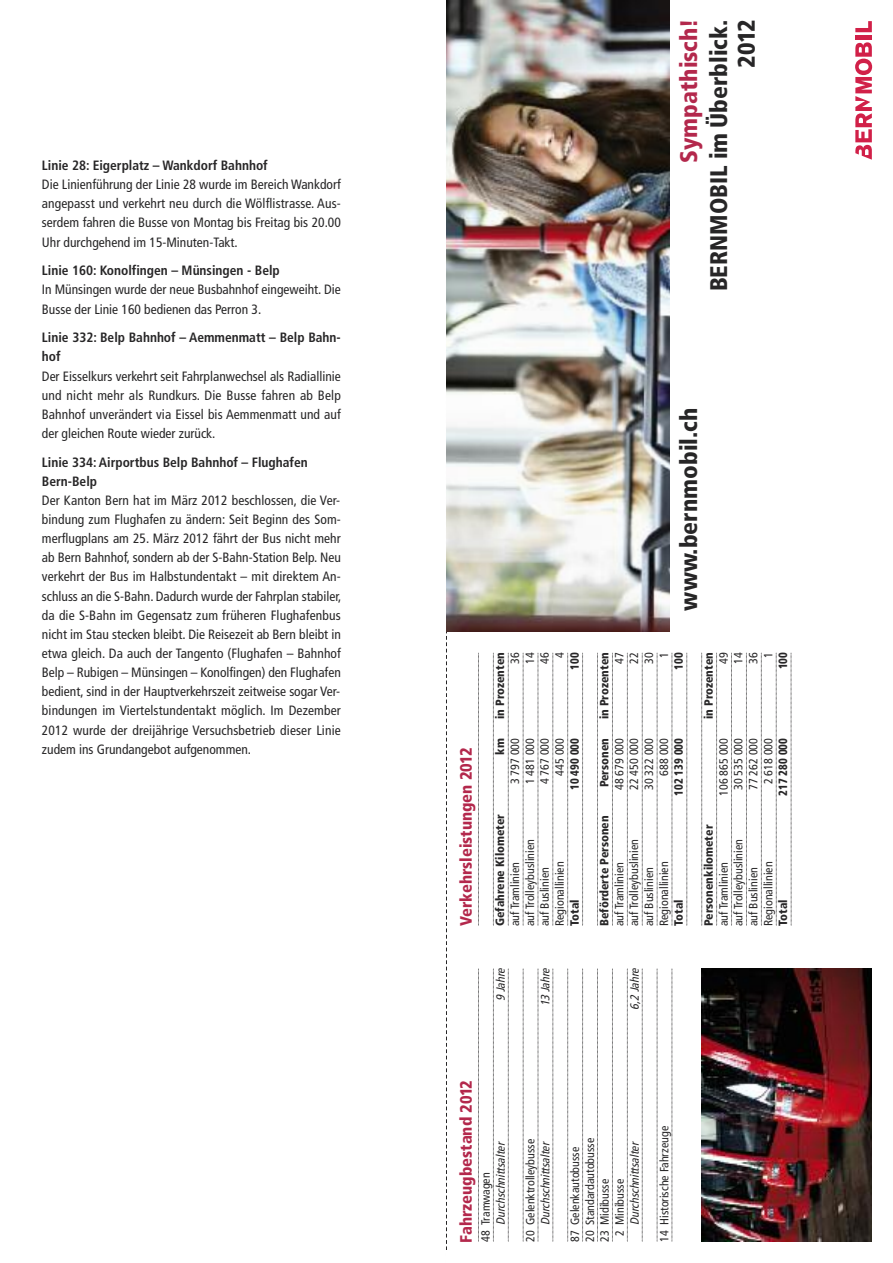
<style>
.page{position:relative;width:893px;height:1263px;background:#fff}
.page>*{position:absolute;margin:0;border:0;box-sizing:border-box;transform-origin:0 0}
.t1{font:900 condensed 24px/27.6px "Frutiger";color:#272627;text-align:right}
.t2{font:900 condensed 24px "Frutiger";color:#b3284c}
.t3{font:900 condensed 16.5px "Frutiger";color:#b3284c}
.t4{font:condensed 13.5px/19.2px "Frutiger";color:#272627;text-align:justify}
.t5{font:700 condensed 13.5px/19.2px "Frutiger";color:#272627}
.t6{font:condensed 12px/14.9px "Frutiger";color:#272627}
.t7{font:900 condensed 12px "Frutiger";color:#272627}
.t8{font:italic condensed 12px "Frutiger";color:#272627}
.t9{font:900 condensed 12px "Frutiger";color:#272627;scale:.92 1}
.s1{color:#fff}
</style>
<div class="page">
<svg style="left:446px;top:631px;width:1px;height:619px"></svg>
<svg style="left:478px;top:968px;width:1px;height:274px"></svg>
<svg style="left:493px;top:968px;width:1px;height:274px"></svg>
<svg style="left:508px;top:968px;width:1px;height:274px"></svg>
<svg style="left:523px;top:968px;width:1px;height:274px"></svg>
<svg style="left:538px;top:968px;width:1px;height:274px"></svg>
<svg style="left:553px;top:968px;width:1px;height:274px"></svg>
<svg style="left:567px;top:968px;width:1px;height:274px"></svg>
<svg style="left:582px;top:968px;width:1px;height:274px"></svg>
<svg style="left:597px;top:968px;width:1px;height:274px"></svg>
<svg style="left:612px;top:968px;width:1px;height:274px"></svg>
<svg style="left:627px;top:968px;width:1px;height:274px"></svg>
<svg style="left:642px;top:968px;width:1px;height:274px"></svg>
<svg style="left:657px;top:968px;width:1px;height:274px"></svg>
<svg style="left:672px;top:968px;width:1px;height:274px"></svg>
<svg style="left:508px;top:653px;width:1px;height:273px"></svg>
<svg style="left:493px;top:653px;width:1px;height:273px"></svg>
<svg style="left:523px;top:653px;width:1px;height:273px"></svg>
<svg style="left:538px;top:653px;width:1px;height:273px"></svg>
<svg style="left:552px;top:653px;width:1px;height:273px"></svg>
<svg style="left:567px;top:653px;width:1px;height:273px"></svg>
<svg style="left:582px;top:653px;width:1px;height:273px"></svg>
<svg style="left:612px;top:653px;width:1px;height:273px"></svg>
<svg style="left:597px;top:653px;width:1px;height:273px"></svg>
<svg style="left:627px;top:653px;width:1px;height:273px"></svg>
<svg style="left:642px;top:653px;width:1px;height:273px"></svg>
<svg style="left:657px;top:653px;width:1px;height:273px"></svg>
<svg style="left:672px;top:653px;width:1px;height:273px"></svg>
<svg style="left:686px;top:653px;width:1px;height:273px"></svg>
<svg style="left:716px;top:653px;width:1px;height:273px"></svg>
<svg style="left:701px;top:653px;width:1px;height:273px"></svg>
<svg style="left:731px;top:653px;width:1px;height:273px"></svg>
<svg style="left:746px;top:653px;width:1px;height:273px"></svg>
<svg style="left:761px;top:653px;width:1px;height:273px"></svg>
<svg style="left:776px;top:653px;width:1px;height:273px"></svg>
<svg style="left:791px;top:653px;width:1px;height:273px"></svg>
<svg style="left:478px;top:653px;width:1px;height:273px"></svg>
<hr style="left:855px;top:36px;width:17px;height:4px;background:#d12048">
<svg style="left:855px;top:21px;width:17px;height:11px"></svg>
<svg style="left:855px;top:42px;width:17px;height:118px"></svg>
<img style="left:702px;top:968px;width:170px;height:274px">
<img style="left:446px;top:0;width:224px;height:631px">
<p class="t5" style="left:42px;top:157px;width:227px">Linie 28: Eigerplatz – Wankdorf Bahnhof</p>
<p class="t4" style="left:42px;top:176px;width:300px">Die Linienführung der Linie 28 wurde im Bereich Wankdorf angepasst und verkehrt neu durch die Wölflistrasse. Aus&shy;serdem fahren die Busse von Montag bis Freitag bis 20.00<br>Uhr durchgehend im 15-Minuten-Takt.</p>
<p class="t5" style="left:42px;top:262px;width:239px">Linie 160: Konolfingen – Münsingen - Belp</p>
<p class="t4" style="left:42px;top:281px;width:300px">In Münsingen wurde der neue Busbahnhof eingeweiht. Die<br>Busse der Linie 160 bedienen das Perron 3.</p>
<p class="t5" style="left:42px;top:329px;width:300px">Linie 332: Belp Bahnhof – Aemmenmatt – Belp Bahn&shy;hof</p>
<p class="t4" style="left:42px;top:367px;width:300px">Der Eisselkurs verkehrt seit Fahrplanwechsel als Radiallinie und nicht mehr als Rundkurs. Die Busse fahren ab Belp Bahnhof unverändert via Eissel bis Aemmenmatt und auf der gleichen Route wieder zurück.</p>
<p class="t5" style="left:42px;top:453px;width:267px">Linie 334: Airportbus Belp Bahnhof – Flughafen<br>Bern-Belp</p>
<p class="t4" style="left:42px;top:492px;width:301px">Der Kanton Bern hat im März 2012 beschlossen, die Ver&shy;bindung zum Flughafen zu ändern: Seit Beginn des Som&shy;merflugplans am 25. März 2012 fährt der Bus nicht mehr ab Bern Bahnhof, sondern ab der S-Bahn-Station Belp. Neu verkehrt der Bus im Halbstundentakt – mit direktem An&shy;schluss an die S-Bahn. Dadurch wurde der Fahrplan stabiler, da die S-Bahn im Gegensatz zum früheren Flughafenbus nicht im Stau stecken bleibt. Die Reisezeit ab Bern bleibt in etwa gleich. Da auch der Tangento (Flughafen – Bahnhof Belp – Rubigen – Münsingen – Konolfingen) den Flughafen bedient, sind in der Hauptverkehrszeit zeitweise sogar Ver&shy;bindungen im Viertelstundentakt möglich. Im Dezember 2012 wurde der dreijährige Versuchsbetrieb dieser Linie zudem ins Grundangebot aufgenommen.</p>
<h1 class="t2" style="left:679px;top:163px;width:146px;rotate:-90deg">Sympathisch!</h1>
<h1 class="t1" style="left:707px;top:291px;width:273px;rotate:-90deg">BERNMOBIL im Überblick.<br>2012</h1>
<p class="t3" style="left:460px;top:926px;width:180px;rotate:-90deg">Verkehrsleistungen 2012</p>
<p class="t6" style="left:523px;top:664px;width:13px;rotate:-90deg">14</p>
<p class="t6" style="left:553px;top:658px;width:7px;rotate:-90deg">4</p>
<p class="t9" style="left:570px;top:670px;width:21px;rotate:-90deg">100</p>
<p class="t6" style="left:508px;top:664px;width:13px;rotate:-90deg">36</p>
<p class="t6" style="left:538px;top:664px;width:13px;rotate:-90deg">46</p>
<p class="t7" style="left:495px;top:719px;width:69px;rotate:-90deg">in Prozenten</p>
<p class="t9" style="left:570px;top:790px;width:58px;rotate:-90deg">10 490 000</p>
<p class="t6" style="left:508px;top:784px;width:48px;rotate:-90deg">3 797 000</p>
<p class="t6" style="left:523px;top:784px;width:48px;rotate:-90deg">1 481 000</p>
<p class="t6" style="left:538px;top:784px;width:48px;rotate:-90deg">4 767 000</p>
<p class="t6" style="left:553px;top:776px;width:39px;rotate:-90deg">445 000</p>
<p class="t7" style="left:495px;top:755px;width:18px;rotate:-90deg">km</p>
<p class="t7" style="left:495px;top:926px;width:114px;rotate:-90deg">Gefahrene Kilometer</p>
<p class="t6" style="left:523px;top:926px;width:89px;rotate:-90deg">auf Trolleybuslinien</p>
<p class="t6" style="left:553px;top:926px;width:66px;rotate:-90deg">Regionallinien</p>
<p class="t6" style="left:508px;top:926px;width:65px;rotate:-90deg">auf Tramlinien</p>
<p class="t6" style="left:538px;top:926px;width:60px;rotate:-90deg">auf Buslinien</p>
<p class="t7" style="left:570px;top:926px;width:28px;rotate:-90deg">Total</p>
<p class="t8" style="left:496px;top:1001px;width:36px;rotate:-90deg">9 Jahre</p>
<p class="t8" style="left:540px;top:1006px;width:42px;rotate:-90deg">13 Jahre</p>
<h1 class="t1" style="left:677px;top:610px;width:204px;rotate:-90deg">www.bernmobil.ch</h1>
<p class="t9" style="left:674px;top:669px;width:20px;rotate:-90deg">100</p>
<p class="t6" style="left:643px;top:664px;width:13px;rotate:-90deg">30</p>
<p class="t7" style="left:599px;top:719px;width:69px;rotate:-90deg">in Prozenten</p>
<p class="t6" style="left:613px;top:664px;width:13px;rotate:-90deg">47</p>
<p class="t6" style="left:628px;top:664px;width:13px;rotate:-90deg">22</p>
<p class="t6" style="left:657px;top:658px;width:7px;rotate:-90deg">1</p>
<p class="t9" style="left:674px;top:796px;width:64px;rotate:-90deg">102 139 000</p>
<p class="t6" style="left:613px;top:790px;width:53px;rotate:-90deg">48 679 000</p>
<p class="t6" style="left:628px;top:790px;width:53px;rotate:-90deg">22 450 000</p>
<p class="t6" style="left:643px;top:790px;width:53px;rotate:-90deg">30 322 000</p>
<p class="t6" style="left:657px;top:776px;width:39px;rotate:-90deg">688 000</p>
<p class="t7" style="left:599px;top:787px;width:51px;rotate:-90deg">Personen</p>
<p class="t7" style="left:599px;top:926px;width:112px;rotate:-90deg">Beförderte Personen</p>
<p class="t6" style="left:628px;top:926px;width:89px;rotate:-90deg">auf Trolleybuslinien</p>
<p class="t6" style="left:657px;top:926px;width:66px;rotate:-90deg">Regionallinien</p>
<p class="t6" style="left:613px;top:926px;width:65px;rotate:-90deg">auf Tramlinien</p>
<p class="t6" style="left:643px;top:926px;width:60px;rotate:-90deg">auf Buslinien</p>
<p class="t7" style="left:674px;top:926px;width:28px;rotate:-90deg">Total</p>
<p class="t8" style="left:630px;top:1010px;width:45px;rotate:-90deg">6,2 Jahre</p>
<p class="t6" style="left:732px;top:664px;width:13px;rotate:-90deg">14</p>
<p class="t9" style="left:778px;top:669px;width:20px;rotate:-90deg">100</p>
<p class="t6" style="left:717px;top:664px;width:13px;rotate:-90deg">49</p>
<p class="t6" style="left:747px;top:664px;width:13px;rotate:-90deg">36</p>
<p class="t7" style="left:704px;top:719px;width:69px;rotate:-90deg">in Prozenten</p>
<p class="t6" style="left:762px;top:658px;width:7px;rotate:-90deg">1</p>
<p class="t9" style="left:778px;top:796px;width:64px;rotate:-90deg">217 280 000</p>
<p class="t6" style="left:717px;top:796px;width:59px;rotate:-90deg">106 865 000</p>
<p class="t6" style="left:762px;top:784px;width:48px;rotate:-90deg">2 618 000</p>
<p class="t6" style="left:732px;top:790px;width:53px;rotate:-90deg">30 535 000</p>
<p class="t6" style="left:747px;top:790px;width:53px;rotate:-90deg">77 262 000</p>
<p class="t7" style="left:704px;top:926px;width:103px;rotate:-90deg">Personenkilometer</p>
<p class="t6" style="left:732px;top:926px;width:89px;rotate:-90deg">auf Trolleybuslinien</p>
<p class="t6" style="left:762px;top:926px;width:66px;rotate:-90deg">Regionallinien</p>
<p class="t6" style="left:717px;top:926px;width:65px;rotate:-90deg">auf Tramlinien</p>
<p class="t6" style="left:747px;top:926px;width:60px;rotate:-90deg">auf Buslinien</p>
<p class="t7" style="left:778px;top:926px;width:28px;rotate:-90deg">Total</p>
<p class="t3" style="left:459px;top:1242px;width:164px;rotate:-90deg">Fahrzeugbestand 2012</p>
<p class="t8" style="left:496px;top:1225px;width:86px;rotate:-90deg">Durchschnittsalter</p>
<p class="t6" style="left:479px;top:1242px;width:71px;rotate:-90deg">48 Tramwagen</p>
<p class="t6" style="left:524px;top:1242px;width:104px;rotate:-90deg">20 Gelenktrolleybusse</p>
<p class="t8" style="left:540px;top:1225px;width:86px;rotate:-90deg">Durchschnittsalter</p>
<p class="t6" style="left:569px;top:1242px;width:106px;rotate:-90deg">87 Gelenkautobusse<br>20 Standardautobusse<br>23 Midibusse<br><span class="s1">0</span>2 Minibusse</p>
<p class="t8" style="left:630px;top:1225px;width:86px;rotate:-90deg">Durchschnittsalter</p>
<p class="t6" style="left:658px;top:1242px;width:117px;rotate:-90deg">14 Historische Fahrzeuge</p>
</div>
